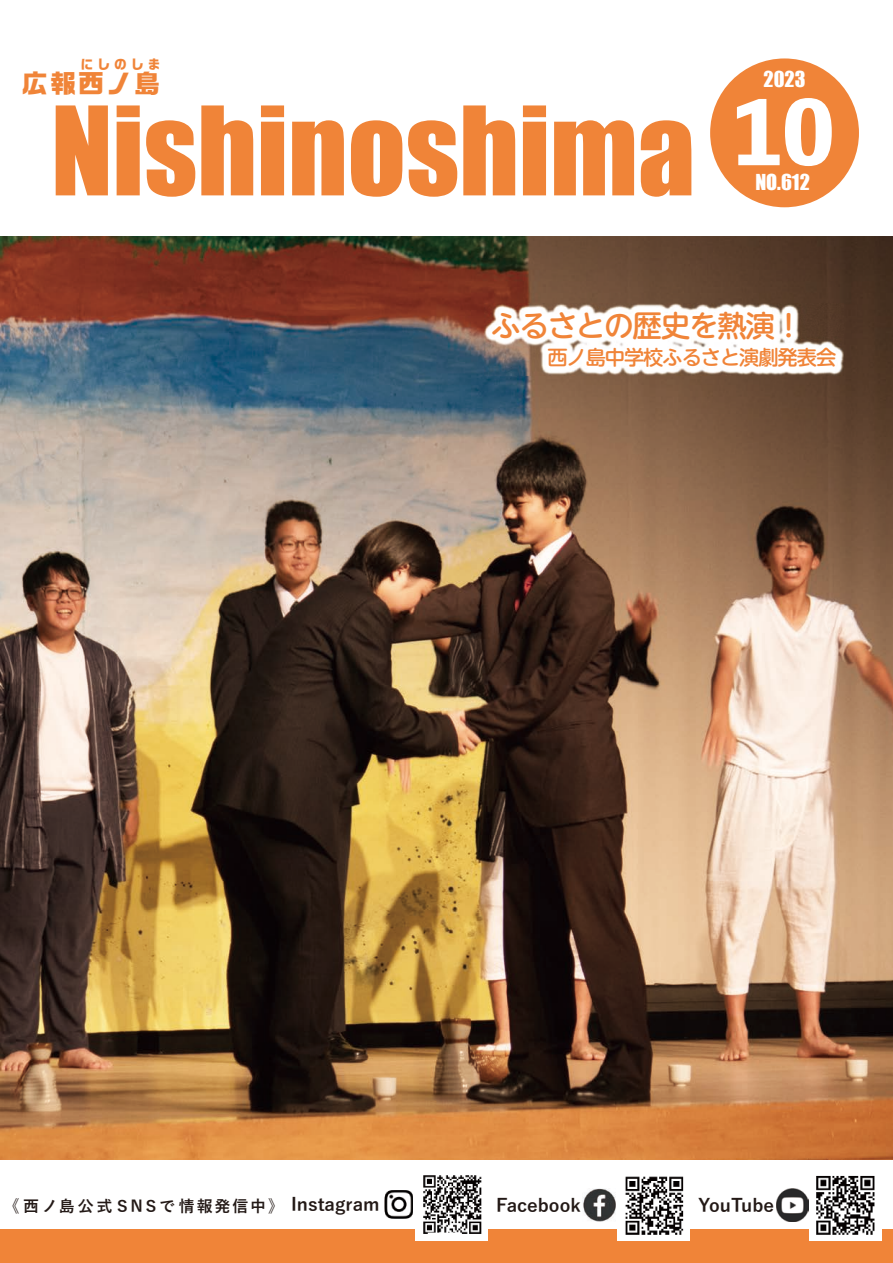
<style>
.page{position:relative;width:893px;height:1263px;background:#fff}
.page>*{position:absolute;margin:0;border:0;box-sizing:border-box;transform-origin:0 0}
.t1{font:113.7px "Impact";color:#f08438}
.t2{font:85.05px "P Bunkyu Md Go Std N EB";color:#fff}
.t3{font:500 29.7px "UD Shin M Go Pro";letter-spacing:-.05em;color:#f08438}
.t4{font:700 25.5px "Ro G San Srf Std";letter-spacing:.1em;color:#f08438}
.t5{font:500 20.25px "UD Shin M Go Pro";letter-spacing:-.05em;color:#f08438}
.t6{font:20.25px "Impact";color:#fff}
.t7{font:700 18px "Yu Gothic";color:#231916}
.t8{font:700 15.9px "Yu Gothic";letter-spacing:.18em;color:#231916}
.t9{font:700 12.75px "Ro G San Srf Std";letter-spacing:.32em;color:#f08438}
</style>
<div class="page">
<img style="left:0;top:236px;width:893px;height:924px">
<div style="left:710px;top:58px;width:149px;height:149px;background:#f08438;border-radius:50%"></div>
<div style="left:0;top:1229px;width:893px;height:34px;background:#f08438"></div>
<img style="left:384px;top:1190px;width:29px;height:29px">
<div style="left:416px;top:1168px;width:72px;height:73px;background:#fff"></div>
<img style="left:423px;top:1175px;width:59px;height:59px">
<img style="left:583px;top:1188px;width:33px;height:33px">
<div style="left:618px;top:1168px;width:72px;height:73px;background:#fff"></div>
<img style="left:625px;top:1176px;width:59px;height:58px">
<img style="left:776px;top:1188px;width:33px;height:33px">
<div style="left:809px;top:1168px;width:72px;height:73px;background:#fff"></div>
<img style="left:816px;top:1175px;width:59px;height:59px">
<img style="left:484px;top:303px;width:360px;height:72px">
<p class="t9" style="left:80px;top:55px;width:82px">にしのしま</p>
<h3 class="t4" style="left:22px;top:65px;width:139px">広報西ノ島</h3>
<h1 class="t1" style="left:51px;top:63px;width:646px">Nishinoshima</h1>
<p class="t6" style="left:764px;top:64px;width:43px">2023</p>
<h2 class="t2" style="left:734px;top:67px;width:103px">10</h2>
<p class="t6" style="left:755px;top:167px;width:56px">NO.612</p>
<h3 class="t3" style="left:491px;top:301px;width:314px">ふるさとの歴史を熱演!</h3>
<p class="t5" style="left:547px;top:341px;width:290px">西ノ島中学校ふるさと演劇発表会</p>
<p class="t8" style="left:3px;top:1197px;width:282px">《西ノ島公式SNSで情報発信中》</p>
<p class="t7" style="left:291px;top:1195px;width:90px">Instagram</p>
<p class="t7" style="left:496px;top:1195px;width:86px">Facebook</p>
<p class="t7" style="left:698px;top:1195px;width:77px">YouTube</p>
</div>
